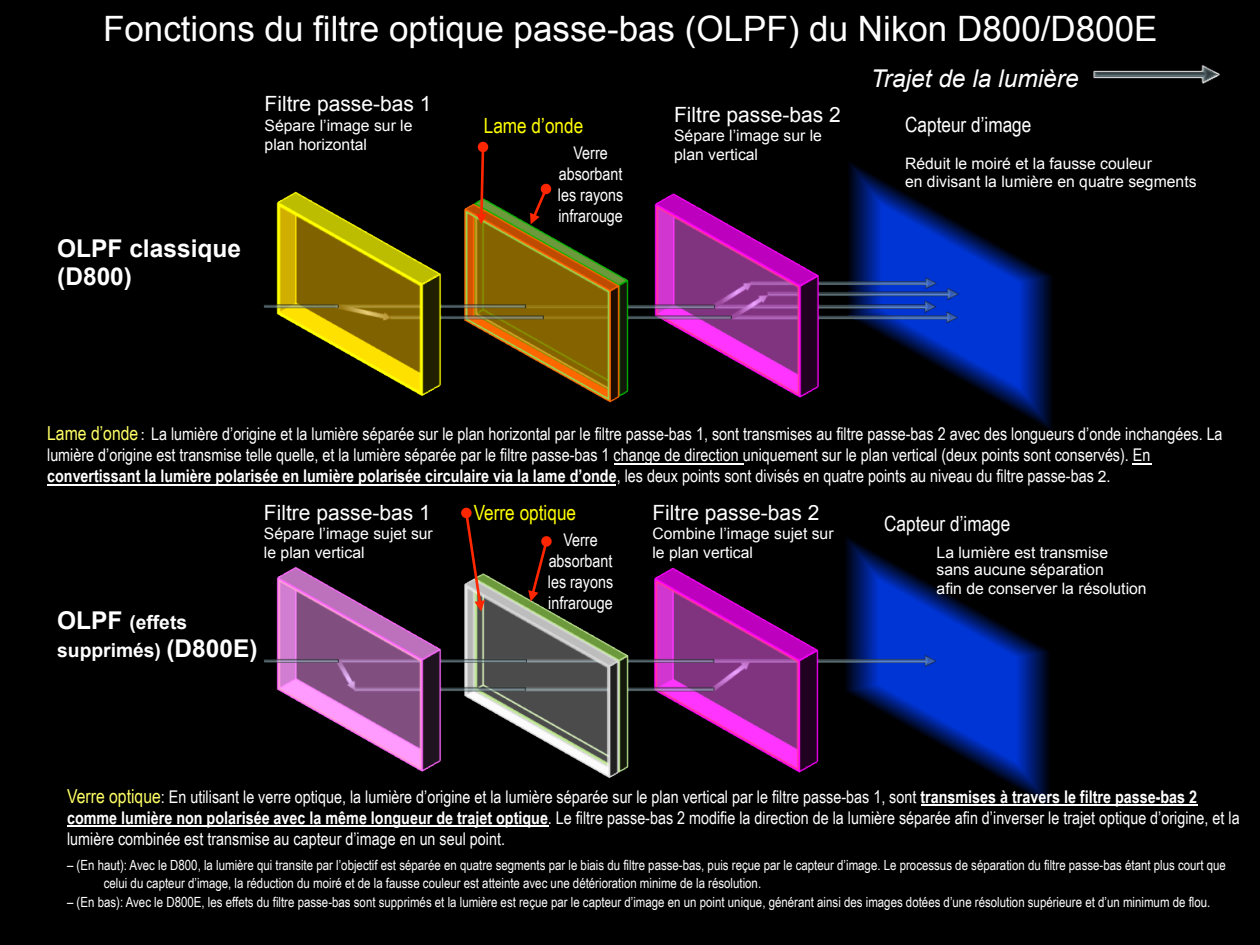
<style>
.page{position:relative;width:1260px;height:945px;background:#000}
.page>*{position:absolute;margin:0;border:0;box-sizing:border-box;transform-origin:0 0}
.t1{font:35px "Arial";color:#fff}
.t2{font:700 24.5px/28px "Arial";color:#fff}
.t3{font:italic 24.5px "Arial";color:#fff}
.t4{font:21px "Arial";color:#fff}
.t5{font:21px "Arial Narrow";color:#fff}
.t6{font:21px "Arial Narrow";color:#ff0}
.t7{font:700 19.25px/28px "Arial";color:#fff}
.t8{font:17.5px/21px "Arial Narrow";color:#fff}
.t9{font:15.75px/19.2px "Arial";color:#fff}
.t10{font:14px/17.5px "Arial Narrow";color:#fff}
.s1{font-size:19.25px;color:#ff6}
.s2{font-family:"MS P Gothic"}
.s3{font-weight:700}
.s4{font-family:"Arial";font-size:15.75px}
.s5{font-size:24.5px}
</style>
<div class="page">
<img style="left:264px;top:537px;width:785px;height:267px">
<img style="left:264px;top:162px;width:788px;height:268px">
<img style="left:1093px;top:65px;width:127px;height:19px">
<hr style="left:921px;top:804px;width:277px;height:2px;background:#fff">
<hr style="left:67px;top:825px;width:481px;height:2px;background:#fff">
<hr style="left:614px;top:463px;width:130px;height:2px;background:#fff">
<svg style="left:1132px;top:463px;width:19px;height:2px"></svg>
<hr style="left:47px;top:484px;width:569px;height:2px;background:#fff">
<svg style="left:529px;top:183px;width:23px;height:42px"></svg>
<svg style="left:476px;top:142px;width:12px;height:82px"></svg>
<svg style="left:528px;top:536px;width:24px;height:66px"></svg>
<svg style="left:461px;top:507px;width:24px;height:104px"></svg>
<h1 class="t1" style="left:103px;top:10px;width:1056px">Fonctions du filtre optique passe-bas (OLPF) du Nikon D800/D800E</h1>
<h2 class="t3" style="left:871px;top:64px;width:209px">Trajet de la lumière</h2>
<p class="t4" style="left:265px;top:92px;width:168px">Filtre passe-bas 1</p>
<p class="t9" style="left:265px;top:115px;width:149px">Sépare l’image sur le plan horizontal</p>
<p class="t4" style="left:674px;top:103px;width:168px">Filtre passe-bas 2</p>
<p class="t9" style="left:674px;top:126px;width:149px">Sépare l’image sur le plan vertical</p>
<p class="t6" style="left:484px;top:113px;width:101px">Lame d’onde</p>
<p class="t5" style="left:905px;top:113px;width:128px">Capteur d’image</p>
<p class="t9" style="left:905px;top:155px;width:293px;line-height:17.5px">Réduit le moiré et la fausse couleur<br>en divisant la lumière en quatre segments</p>
<p class="t8" style="left:558px;top:142px;width:67px;text-align:center">Verre absorbant les rayons infrarouge</p>
<h2 class="t2" style="left:57px;top:234px;width:185px">OLPF classique (D800)</h2>
<p class="t8" style="left:47px;top:423px;width:1177px"><span class="s1">Lame d’onde</span><span class="s2">：</span> La lumière d’origine et la lumière séparée sur le plan horizontal par le filtre passe-bas 1, sont transmises au filtre passe-bas 2 avec des longueurs d’onde inchangées. La lumière d’origine est transmise telle quelle, et la lumière séparée par le filtre passe-bas 1 change de direction uniquement sur le plan vertical (deux points sont conservés). En <span class="s3">convertissant la lumière polarisée en lumière polarisée circulaire via la lame d’onde</span>, les deux points sont divisés en quatre points au niveau du filtre passe-bas <span class="s4">2</span>.</p>
<p class="t4" style="left:264px;top:501px;width:168px">Filtre passe-bas 1</p>
<p class="t9" style="left:264px;top:524px;width:170px">Sépare l’image sujet sur le plan vertical</p>
<p class="t7" style="left:57px;top:608px;width:202px"><span class="s5">OLPF</span> (effets supprimés) <span class="s5">(D800E)</span></p>
<p class="t6" style="left:474px;top:500px;width:104px">Verre optique</p>
<p class="t8" style="left:548px;top:529px;width:67px;text-align:center">Verre absorbant les rayons infrarouge</p>
<p class="t4" style="left:652px;top:501px;width:168px">Filtre passe-bas 2</p>
<p class="t9" style="left:652px;top:524px;width:183px">Combine l’image sujet sur le plan vertical</p>
<p class="t5" style="left:884px;top:512px;width:128px">Capteur d’image</p>
<p class="t9" style="left:937px;top:543px;width:173px;line-height:17.5px">La lumière est transmise sans aucune séparation</p>
<p class="t9" style="left:937px;top:579px;width:212px">afin de conserver la résolution</p>
<p class="t8" style="left:67px;top:786px;width:1174px"><span class="s1">Verre optique</span>: En utilisant le verre optique, la lumière d’origine et la lumière séparée sur le plan vertical par le filtre passe-bas 1, sont <span class="s3">transmises à travers le filtre passe-bas 2 comme lumière non polarisée avec la même longueur de trajet optique</span>. Le filtre passe-bas 2 modifie la direction de la lumière séparée afin d’inverser le trajet optique d’origine, et la lumière combinée est transmise au capteur d’image en un seul point.</p>
<p class="t10" style="left:104px;top:856px;width:1124px;text-indent:-37px">– (En haut): Avec le D800, la lumière qui transite par l’objectif est séparée en quatre segments par le biais du filtre passe-bas, puis reçue par le capteur d’image. Le processus de séparation du filtre passe-bas étant plus court que celui du capteur d’image, la réduction du moiré et de la fausse couleur est atteinte avec une détérioration minime de la résolution.</p>
<p class="t10" style="left:67px;top:893px;width:1145px">– (En bas): Avec le D800E, les effets du filtre passe-bas sont supprimés et la lumière est reçue par le capteur d’image en un point unique, générant ainsi des images dotées d’une résolution supérieure et d’un minimum de flou.</p>
</div>
